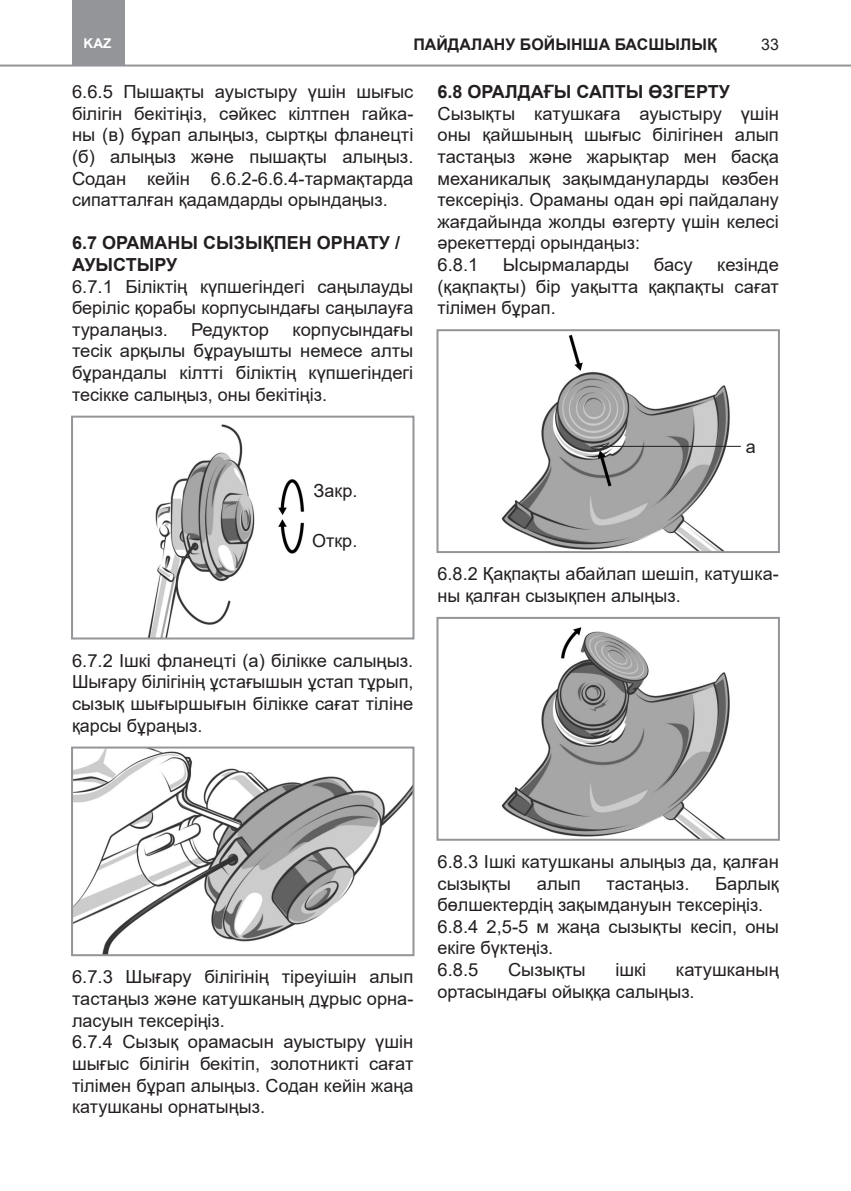
<style>
.page{position:relative;width:851px;height:1191px;background:#fff}
.page>*{position:absolute;margin:0;border:0;box-sizing:border-box;transform-origin:0 0}
.Текст{font:18px/21.6px "Arial";color:#231f20;text-align:justify}
.Подзаголовок{font:700 18px/21.6px "Arial";color:#231f20}
.Текст-2{font:700 18px "Arial";color:#231f20}
.t1{font:700 16px "Arial";color:#231f20}
.t2{font:16px "Arial";color:#231f20}
.t3{font:700 13.6px "Arial";color:#fff}
</style>
<div class="page">
<img style="left:148px;top:424px;width:157px;height:212px">
<div style="left:71px;top:415px;width:343px;height:224px;border:2px solid #939598"></div>
<img style="left:74px;top:749px;width:337px;height:204px">
<div style="left:71px;top:746px;width:343px;height:210px;border:2px solid #939598"></div>
<img style="left:501px;top:334px;width:240px;height:216px">
<div style="left:436px;top:329px;width:343px;height:224px;border:2px solid #939598"></div>
<hr style="left:599px;top:446px;width:141px;height:1px;background:#231f20">
<img style="left:501px;top:627px;width:229px;height:210px">
<div style="left:436px;top:617px;width:343px;height:223px;border:2px solid #939598"></div>
<hr style="left:0;top:65px;width:850px;height:2px;background:#939598">
<div style="left:72px;top:0;width:53px;height:66px;background:#939598"></div>
<p class="t3" style="left:84px;top:34px;width:29px">KAZ</p>
<p class="t1" style="left:413px;top:33px;width:305px">ПАЙДАЛАНУ БОЙЫНША БАСШЫЛЫҚ</p>
<p class="t2" style="left:761px;top:33px;width:19px">33</p>
<p class="Текст" style="left:72px;top:81px;width:343px">6.6.5 Пышақты ауыстыру үшін шығыс білігін бекітіңіз, сәйкес кілтпен гайка&shy;ны (в) бұрап алыңыз, сыртқы фланецті (б) алыңыз және пышақты алыңыз.<br>Содан кейін 6.6.2-6.6.4-тармақтарда сипатталған қадамдарды орындаңыз.</p>
<p class="Подзаголовок" style="left:72px;top:232px;width:329px">6.7 ОРАМАНЫ СЫЗЫҚПЕН ОРНАТУ /<br>АУЫСТЫРУ</p>
<p class="Текст" style="left:72px;top:275px;width:343px">6.7.1 Біліктің күпшегіндегі саңылауды беріліс қорабы корпусындағы саңылауға туралаңыз.</p>
<p class="Текст" style="left:191px;top:319px;width:79px">Редуктор</p>
<p class="Текст" style="left:72px;top:319px;width:343px;text-indent:220px">корпусындағы тесік арқылы бұрауышты немесе алты бұрандалы кілтті біліктің күпшегіндегі тесікке салыңыз, оны бекітіңіз.</p>
<p class="Текст" style="left:313px;top:480px;width:45px">Закр.</p>
<p class="Текст" style="left:312px;top:529px;width:47px">Откр.</p>
<p class="Текст" style="left:72px;top:649px;width:343px">6.7.2 Ішкі фланецті (а) білікке салыңыз.<br>Шығару білігінің ұстағышын ұстап тұрып, сызық шығыршығын білікке сағат тіліне қарсы бұраңыз.</p>
<p class="Текст-2" style="left:437px;top:79px;width:294px">6.8 ОРАЛДАҒЫ САПТЫ ӨЗГЕРТУ</p>
<p class="Текст" style="left:437px;top:103px;width:343px">Сызықты катушкаға ауыстыру үшін оны қайшының шығыс білігінен алып тастаңыз және жарықтар мен басқа механикалық зақымдануларды көзбен тексеріңіз. Ораманы одан әрі пайдалану жағдайында жолды өзгерту үшін келесі әрекеттерді орындаңыз:</p>
<p class="Текст" style="left:437px;top:254px;width:42px">6.8.1</p>
<p class="Текст" style="left:503px;top:254px;width:128px">Ысырмаларды</p>
<p class="Текст" style="left:653px;top:254px;width:40px">басу</p>
<p class="Текст" style="left:437px;top:254px;width:343px;text-indent:280px">кезінде (қақпақты) бір уақытта қақпақты сағат тілімен бұрап.</p>
<p class="Текст" style="left:745px;top:436px;width:12px">а</p>
<p class="Текст" style="left:437px;top:563px;width:343px">6.8.2 Қақпақты абайлап шешіп, катушка&shy;ны қалған сызықпен алыңыз.</p>
<p class="Текст" style="left:72px;top:966px;width:343px">6.7.3 Шығару білігінің тіреуішін алып тастаңыз және катушканың дұрыс орна&shy;ласуын тексеріңіз.</p>
<p class="Текст" style="left:72px;top:1031px;width:343px">6.7.4 Сызық орамасын ауыстыру үшін шығыс білігін бекітіп, золотникті сағат тілімен бұрап алыңыз. Содан кейін жаңа катушканы орнатыңыз.</p>
<p class="Текст" style="left:437px;top:850px;width:343px">6.8.3 Ішкі катушканы алыңыз да, қалған сызықты</p>
<p class="Текст" style="left:437px;top:872px;width:343px;text-indent:277px">Барлық бөлшектердің зақымдануын тексеріңіз.</p>
<p class="Текст" style="left:437px;top:915px;width:343px">6.8.4 2,5-5 м жаңа сызықты кесіп, оны екіге бүктеңіз.</p>
<p class="Текст" style="left:437px;top:958px;width:42px">6.8.5</p>
<p class="Текст" style="left:508px;top:958px;width:79px">Сызықты</p>
<p class="Текст" style="left:615px;top:958px;width:32px">ішкі</p>
<p class="Текст" style="left:536px;top:872px;width:46px">алып</p>
<p class="Текст" style="left:606px;top:872px;width:84px">тастаңыз.</p>
<p class="Текст" style="left:437px;top:958px;width:343px;text-indent:238px">катушканың ортасындағы ойыққа салыңыз.</p>
</div>
